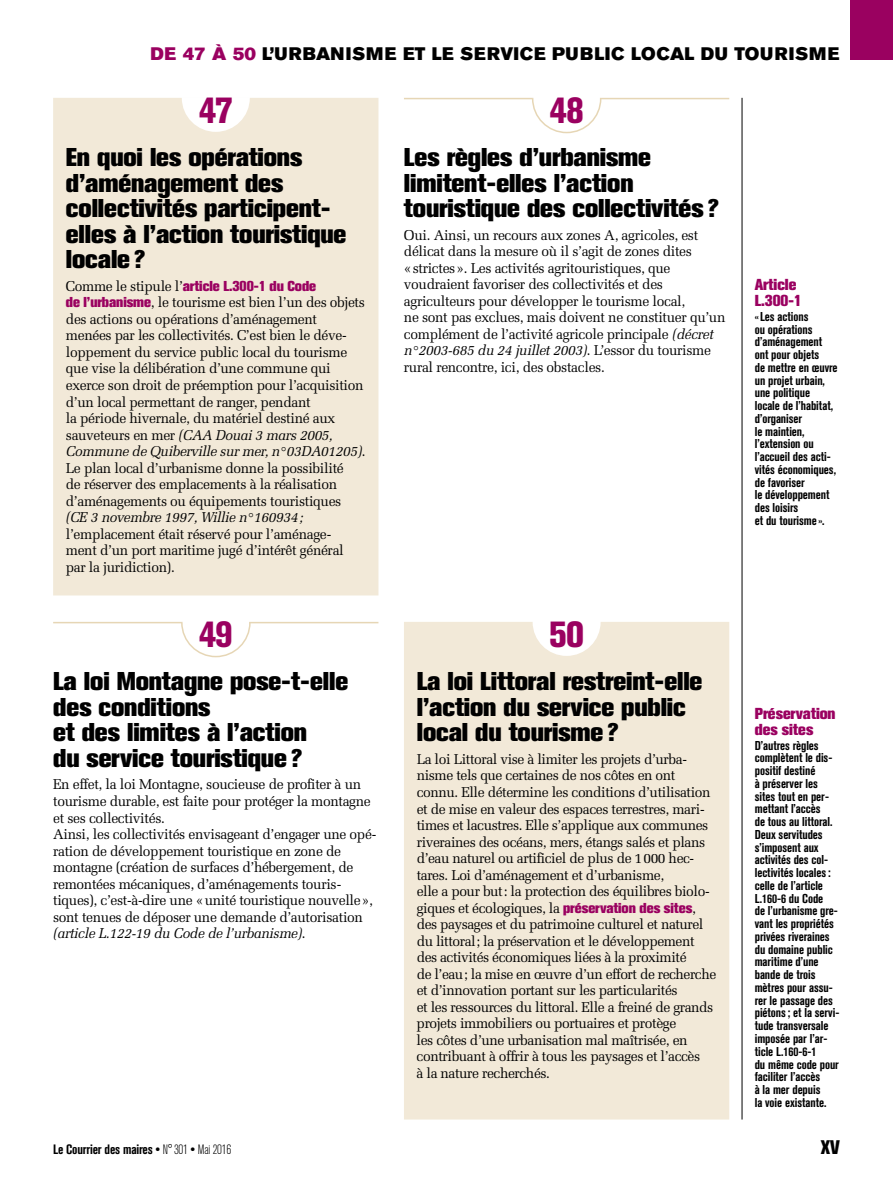
<style>
.page{position:relative;width:893px;height:1191px;background:#fff}
.page>*{position:absolute;margin:0;border:0;box-sizing:border-box;transform-origin:0 0}
.t1{font:800 condensed 36px "Akzidenz Grotesk Std";letter-spacing:-.035em;color:#9a0160}
.t2{font:800 25.5px/25.5px "Akzidenz Grotesk Std";letter-spacing:-.005em;color:#000}
.t3{font:800 condensed 19.5px "Akzidenz Grotesk Std";color:#000}
.t4{font:18px "Akzidenz Grotesk Std Super";letter-spacing:.045em;color:#000}
.t5{font:800 15.75px/15.8px "Akzidenz Grotesk Std";letter-spacing:-.005em;color:#9a0160}
.t6{font:14.25px/16.5px "Melior LT Std";letter-spacing:-.025em;color:#000}
.t7{font:800 14.25px "Akzidenz Grotesk Std";letter-spacing:-.005em;color:#9a0160}
.t8{font:italic 14.25px "Melior LT Std";letter-spacing:-.025em;color:#000}
.t9{font:700 condensed 13.5px "Akzidenz Grotesk Std";letter-spacing:-.015em;color:#000}
.t10{font:700 condensed 12.75px/12.8px "Akzidenz Grotesk Std";letter-spacing:-.005em;color:#000}
.s1{color:#9a0160}
.s2{font-family:"Melior LT Std";font-weight:400;color:#000}
.s3{font-family:"Akzidenz Grotesk Std";font-weight:800;color:#9a0160}
.s4{font-style:italic}
.s5{font-weight:300}
</style>
<div class="page">
<hr style="left:742px;top:98px;width:1px;height:1021px;background:#000">
<div style="left:53px;top:98px;width:325px;height:497px;background:#f2e9d8"></div>
<hr style="left:404px;top:98px;width:129px;height:1px;background:#e6d6b5">
<svg style="left:531px;top:97px;width:71px;height:37px"></svg>
<hr style="left:600px;top:98px;width:129px;height:1px;background:#e6d6b5">
<div style="left:404px;top:622px;width:325px;height:497px;background:#f2e9d8"></div>
<hr style="left:53px;top:622px;width:130px;height:1px;background:#e6d6b5">
<svg style="left:180px;top:622px;width:71px;height:36px"></svg>
<hr style="left:249px;top:622px;width:129px;height:1px;background:#e6d6b5">
<div style="left:850px;top:0;width:43px;height:60px;background:#9a0160"></div>
<p class="t4" style="left:150px;top:43px;width:690px"><span class="s1">DE 47 À 50</span> L’URBANISME ET LE SERVICE PUBLIC LOCAL DU TOURISME</p>
<h1 class="t1" style="left:198px;top:90px;width:36px">47</h1>
<h1 class="t1" style="left:549px;top:90px;width:36px">48</h1>
<h2 class="t2" style="left:66px;top:144px;width:282px">En quoi les opérations d’aménagement des collectivités participent&shy;elles à l’action touristique locale?</h2>
<p class="t7" style="left:66px;top:278px;width:252px"><span class="s2">Comme le stipule l’</span>article L.300-1 du Code</p>
<p class="t6" style="left:66px;top:294px;width:301px"><span class="s3">de l’urbanisme</span>, le tourisme est bien l’un des objets des actions ou opérations d’aménagement menées par les collectivités. C’est bien le déve&shy;loppement du service public local du tourisme que vise la délibération d’une commune qui exerce son droit de préemption pour l’acquisition d’un local permettant de ranger, pendant<br>la période hivernale, du matériel destiné aux sauveteurs en mer <span class="s4">(CAA Douai 3 mars 2005, Commune de Quiberville sur mer, n°03DA01205)</span>.<br>Le plan local d’urbanisme donne la possibilité<br>de réserver des emplacements à la réalisation d’aménagements ou équipements touristiques</p>
<p class="t8" style="left:66px;top:509px;width:239px">(CE 3 novembre 1997, Willie n°160934;</p>
<p class="t6" style="left:66px;top:525px;width:279px">l’emplacement était réservé pour l’aménage&shy;ment d’un port maritime jugé d’intérêt général par la juridiction).</p>
<h1 class="t1" style="left:198px;top:614px;width:36px">49</h1>
<h2 class="t2" style="left:53px;top:668px;width:296px">La loi Montagne pose-t-elle des conditions<br>et des limites à l’action<br>du service touristique?</h2>
<p class="t6" style="left:53px;top:776px;width:325px">En effet, la loi Montagne, soucieuse de profiter à un tourisme durable, est faite pour protéger la montagne et ses collectivités.<br>Ainsi, les collectivités envisageant d’engager une opé&shy;ration de développement touristique en zone de montagne (création de surfaces d’hébergement, de remontées mécaniques, d’aménagements touris&shy;tiques), c’est-à-dire une «unité touristique nouvelle», sont tenues de déposer une demande d’autorisation <span class="s4">(article L.122-19 du Code de l’urbanisme)</span>.</p>
<h2 class="t2" style="left:404px;top:144px;width:316px">Les règles d’urbanisme limitent-elles l’action touristique des collectivités?</h2>
<p class="t6" style="left:404px;top:227px;width:323px">Oui. Ainsi, un recours aux zones A, agricoles, est délicat dans la mesure où il s’agit de zones dites «strictes». Les activités agritouristiques, que voudraient favoriser des collectivités et des agriculteurs pour développer le tourisme local,<br>ne sont pas exclues, mais doivent ne constituer qu’un complément de l’activité agricole principale <span class="s4">(décret n°2003-685 du 24 juillet 2003)</span>. L’essor du tourisme rural rencontre, ici, des obstacles.</p>
<h1 class="t1" style="left:549px;top:614px;width:36px">50</h1>
<h2 class="t2" style="left:417px;top:668px;width:287px">La loi Littoral restreint-elle l’action du service public local du tourisme?</h2>
<p class="t6" style="left:417px;top:751px;width:301px">La loi Littoral vise à limiter les projets d’urba&shy;nisme tels que certaines de nos côtes en ont connu. Elle détermine les conditions d’utilisation et de mise en valeur des espaces terrestres, mari&shy;times et lacustres. Elle s’applique aux communes riveraines des océans, mers, étangs salés et plans d’eau naturel ou artificiel de plus de 1000 hec&shy;tares. Loi d’aménagement et d’urbanisme,<br>elle a pour but: la protection des équilibres biolo&shy;giques et écologiques, la <span class="s3">préservation des sites</span>, des paysages et du patrimoine culturel et naturel du littoral; la préservation et le développement des activités économiques liées à la proximité<br>de l’eau; la mise en œuvre d’un effort de recherche et d’innovation portant sur les particularités<br>et les ressources du littoral. Elle a freiné de grands projets immobiliers ou portuaires et protège<br>les côtes d’une urbanisation mal maîtrisée, en contribuant à offrir à tous les paysages et l’accès<br>à la nature recherchés.</p>
<p class="t5" style="left:755px;top:277px;width:49px">Article<br>L.300-1</p>
<p class="t10" style="left:755px;top:310px;width:84px">«Les actions<br>ou opérations d’aménagement ont pour objets<br>de mettre en œuvre un projet urbain, une politique locale de l’habitat, d’organiser<br>le maintien, l’extension ou l’accueil des acti&shy;vités économiques, de favoriser<br>le développement des loisirs<br>et du tourisme».</p>
<p class="t5" style="left:755px;top:705px;width:82px">Préservation des sites</p>
<p class="t10" style="left:755px;top:739px;width:86px">D’autres règles complètent le dis&shy;positif destiné<br>à préserver les sites tout en per&shy;mettant l’accès<br>de tous au littoral.<br>Deux servitudes s’imposent aux activités des col&shy;lectivités locales: celle de l’article<br>L.160-6 du Code<br>de l’urbanisme gre&shy;vant les propriétés privées riveraines du domaine public maritime d’une bande de trois mètres pour assu&shy;rer le passage des piétons; et la servi&shy;tude transversale imposée par l’ar&shy;ticle L.160-6-1<br>du même code pour faciliter l’accès<br>à la mer depuis<br>la voie existante.</p>
<p class="t9" style="left:53px;top:1141px;width:180px">Le Courrier des maires ● <span class="s5">N° 301</span> ● <span class="s5">Mai 2016</span></p>
<h3 class="t3" style="left:821px;top:1135px;width:21px">XV</h3>
</div>
